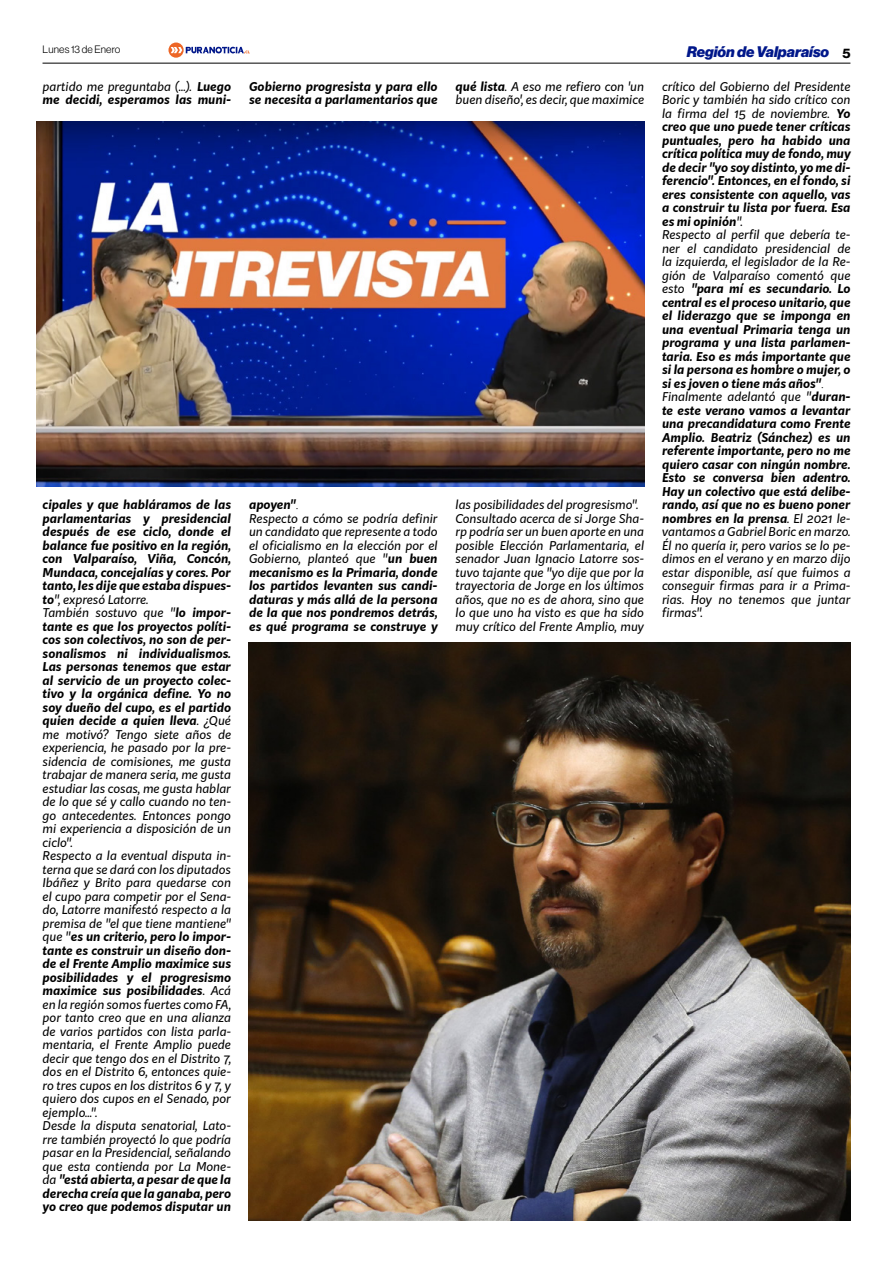
<style>
.page{position:relative;width:893px;height:1263px;background:#fff}
.page>*{position:absolute;margin:0;border:0;box-sizing:border-box;transform-origin:0 0}
.t1{font:italic 900 15px "Neue Haas Display";color:#00178a}
.t2{font:italic 12px/13.5px "Kit Sans";color:#000}
.t3{font:italic 700 12px/13.5px "Kit Sans";color:#000}
.t4{font:10.5px "N Haas Grotesk DS Pro 45 Lt";letter-spacing:.02em;color:#000}
.s1{font-weight:400}
.s2{font-weight:700}
.s3{font-family:"Times New Roman";font-weight:400}
.s4{font-family:"N Haas Grotesk DS Pro 75 Bd";font-weight:400;font-style:normal;font-size:13.5px;color:#000}
</style>
<div class="page">
<hr style="left:43px;top:63px;width:807px;height:1px;background:#000">
<svg style="left:168px;top:43px;width:82px;height:15px"></svg>
<img style="left:37px;top:122px;width:607px;height:364px">
<img style="left:249px;top:642px;width:601px;height:578px">
<p class="t4" style="left:43px;top:44px;width:79px">Lunes 13 de Enero</p>
<p class="t3" style="left:43px;top:79px;width:190px"><span class="s1">partido me preguntaba (...).</span> Luego me decidi, esperamos las muni-</p>
<p class="t2" style="left:43px;top:497px;width:190px"><span class="s2">cipales y que habláramos de las parlamentarias y presidencial después de ese ciclo, donde el balance fue positivo en la región, con Valparaíso, Viña, Concón,<br>Mundaca, concejalías y cores. Por tanto, les dije que estaba dispues&shy;to</span>", expresó Latorre.<br>También sostuvo que "<span class="s2">lo impor&shy;tante es que los proyectos políti&shy;cos son colectivos, no son de per&shy;sonalismos ni individualismos.<br>Las personas tenemos que estar al servicio de un proyecto colec&shy;tivo y la orgánica define. Yo no soy dueño del cupo, es el partido quien decide a quien lleva</span>. ¿Qué me motivó? Tengo siete años de experiencia, he pasado por la pre&shy;sidencia de comisiones, me gusta trabajar de manera seria, me gusta estudiar las cosas, me gusta hablar de lo que sé y callo cuando no ten&shy;go antecedentes. Entonces pongo mi experiencia a disposición de un ciclo".<br>Respecto a la eventual disputa in&shy;terna que se dará con los diputados<br>Ibáñez y Brito para quedarse con el cupo para competir por el Sena&shy;do, Latorre manifestó respecto a la premisa de "el que tiene mantiene" que "<span class="s2">es un criterio, pero lo impor&shy;tante es construir un diseño don&shy;de el Frente Amplio maximice sus posibilidades y el progresismo maximice sus posibilidades</span>. Acá en la región somos fuertes como FA, por tanto creo que en una alianza de varios partidos con lista parla&shy;mentaria, el Frente Amplio puede decir que tengo dos en el Distrito 7, dos en el Distrito 6, entonces quie&shy;ro tres cupos en los distritos 6 y 7, y quiero dos cupos en el Senado, por ejemplo...".<br>Desde la disputa senatorial, Lato&shy;rre también proyectó lo que podría pasar en la Presidencial, señalando que esta contienda por La Mone&shy;da <span class="s2">"está abierta, a pesar de que la derecha creía que la ganaba, pero yo creo que podemos disputar un</span></p>
<p class="t3" style="left:249px;top:79px;width:190px">Gobierno progresista y para ello se necesita a parlamentarios que</p>
<p class="t3" style="left:249px;top:497px;width:190px">apoyen"<span class="s3">.<br></span><span class="s1">Respecto a cómo se podría definir un candidato que represente a todo el oficialismo en la elección por el<br>Gobierno, planteó que "</span>un buen mecanismo es la Primaria, donde los partidos levanten sus candi&shy;daturas y más allá de la persona de la que nos pondremos detrás, es qué programa se construye y</p>
<p class="t2" style="left:456px;top:79px;width:190px"><span class="s2">qué lista</span>. A eso me refiero con 'un buen diseño', es decir, que maximice</p>
<p class="t2" style="left:456px;top:497px;width:190px">las posibilidades del progresismo".<br>Consultado acerca de si Jorge Sha&shy;rp podría ser un buen aporte en una posible Elección Parlamentaria, el senador Juan Ignacio Latorre sos&shy;tuvo tajante que "yo dije que por la trayectoria de Jorge en los últimos años, que no es de ahora, sino que lo que uno ha visto es que ha sido muy crítico del Frente Amplio, muy</p>
<p class="t1" style="left:687px;top:43px;width:165px">Región de Valparaíso <span class="s4">5</span></p>
<p class="t3" style="left:662px;top:79px;width:190px"><span class="s1">crítico del Gobierno del Presidente<br>Boric y también ha sido crítico con la firma del 15 de noviembre.</span> Yo creo que uno puede tener críticas puntuales, pero ha habido una crítica política muy de fondo, muy de decir "yo soy distinto, yo me di&shy;ferencio". Entonces, en el fondo, si eres consistente con aquello, vas a construir tu lista por fuera. Esa es mi opinión<span class="s1">".<br>Respecto al perfil que debería te&shy;ner el candidato presidencial de la izquierda, el legislador de la Re&shy;gión de Valparaíso comentó que esto</span> "para mí es secundario. Lo central es el proceso unitario, que el liderazgo que se imponga en una eventual Primaria tenga un programa y una lista parlamen&shy;taria. Eso es más importante que si la persona es hombre o mujer, o si es joven o tiene más años"<span class="s3">.<br></span><span class="s1">Finalmente adelantó que "</span>duran&shy;te este verano vamos a levantar una precandidatura como Frente<br>Amplio. Beatriz (Sánchez) es un referente importante, pero no me quiero casar con ningún nombre.<br>Esto se conversa bien adentro.<br>Hay un colectivo que está delibe&shy;rando, así que no es bueno poner nombres en la prensa<span class="s1">. El 2021 le&shy;vantamos a Gabriel Boric en marzo.<br>Él no quería ir, pero varios se lo pe&shy;dimos en el verano y en marzo dijo estar disponible, así que fuimos a conseguir firmas para ir a Prima&shy;rias. Hoy no tenemos que juntar firmas".</span></p>
</div>
